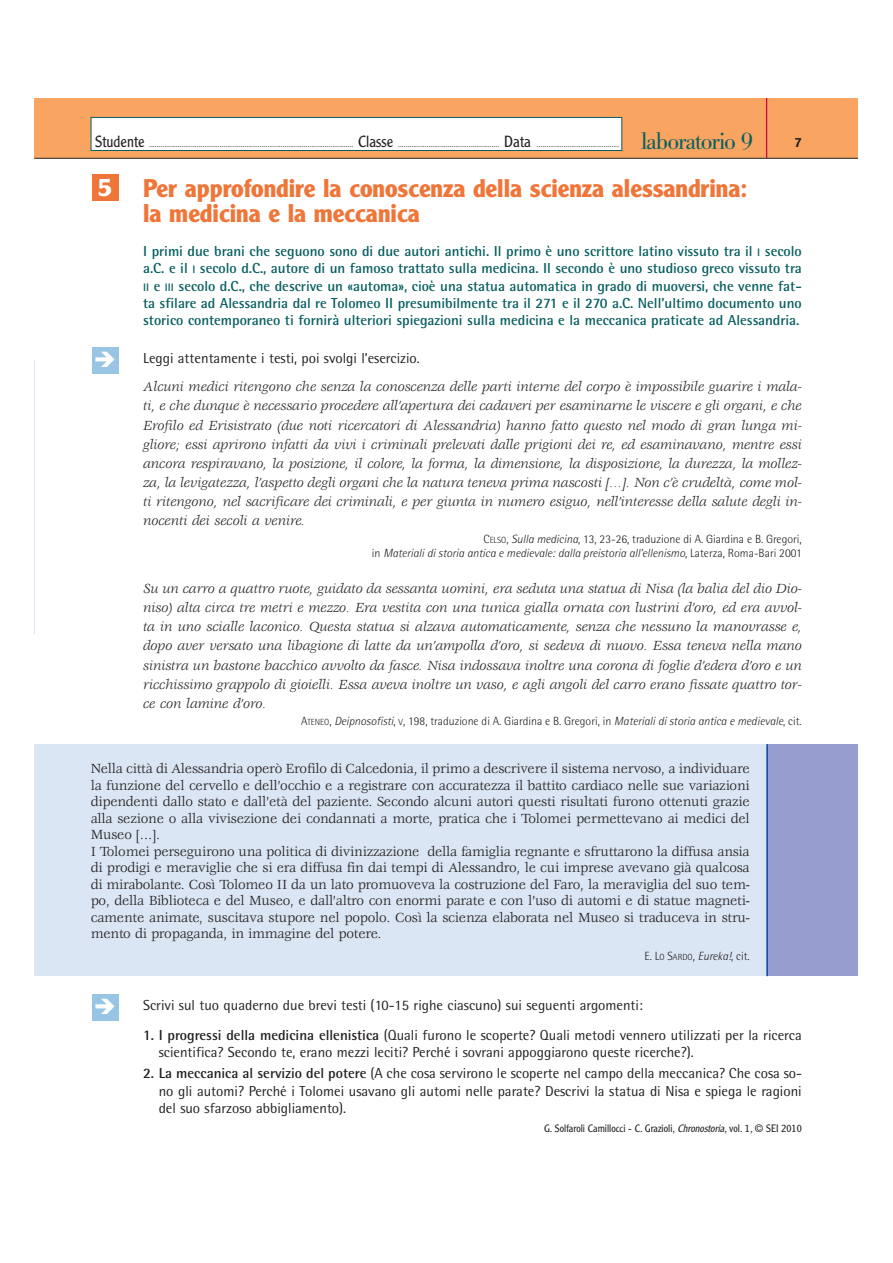
<style>
.page{position:relative;width:893px;height:1263px;background:#fff}
.page>*{position:absolute;margin:0;border:0;box-sizing:border-box;transform-origin:0 0}
.t1{font:700 25.05px/25px "Clearface Gothic LH";color:#ef7538}
.t2{font:700 25.05px "Clearface Gothic LH";color:#fff}
.t3{font:300 23.7px "Bodoni BE";letter-spacing:-.05em;color:#085e60}
.t4{font:italic 14.55px/19.2px "Veljovic";color:#231f20;text-align:justify}
.t5{font:14.55px/16.5px "Veljovic";letter-spacing:-.015em;color:#231f20}
.t6{font:14.55px/17.1px "Rotis Semi Sans";color:#231f20}
.t7{font:700 14.55px/17.1px "Rotis Semi Sans";letter-spacing:-.005em;color:#085e60;text-align:justify}
.t8{font:500 13.2px "Akzidenz Grotesk BE";color:#231f20}
.t9{font:italic 300 11.85px/13.8px "Rotis Semi Sans";color:#231f20;text-align:right}
.t10{font:300 11.85px "Rotis Semi Sans";color:#231f20}
.t11{font:300 10.5px "Clearface Gothic LH";color:#231f20}
.t12{font:300 7.95px "Clearface Gothic LH";color:#231f20}
.s1{font-size:15.9px}
.s2{font-size:10.95px}
.s3{font-style:normal}
.s4{font-style:normal;font-size:8.85px}
.s5{font-size:8.85px}
.s6{font-style:italic}
.s7{font-weight:700}
</style>
<div class="page">
<div style="left:35px;top:744px;width:823px;height:232px;background:#dbe6f4"></div>
<div style="left:766px;top:744px;width:92px;height:232px;background:#979dce"></div>
<hr style="left:766px;top:744px;width:2px;height:232px;background:#0d4da1">
<div style="left:35px;top:98px;width:823px;height:60px;background:#f9a561"></div>
<hr style="left:35px;top:158px;width:823px;height:1px;background:#231f20">
<hr style="left:766px;top:98px;width:1px;height:60px;background:#c70b45">
<div style="left:91px;top:118px;width:530px;height:32px;background:#fff"></div>
<div style="left:91px;top:117px;width:531px;height:34px;border:1px solid #085e60"></div>
<div style="left:92px;top:995px;width:26px;height:26px;background:#99c5e4"></div>
<div style="left:92px;top:348px;width:26px;height:26px;background:#99c5e4"></div>
<div style="left:92px;top:175px;width:26px;height:26px;background:#ef7538"></div>
<p class="t12" style="left:95px;top:141px;width:525px"><span class="s1">Studente</span> ........................................................................................................... <span class="s1">Classe</span> ..................................................... <span class="s1">Data</span> ...........................................</p>
<h2 class="t3" style="left:641px;top:132px;width:114px">laboratorio 9</h2>
<p class="t8" style="left:794px;top:138px;width:9px">7</p>
<h1 class="t2" style="left:98px;top:178px;width:15px">5</h1>
<h1 class="t1" style="left:143px;top:178px;width:606px">Per approfondire la conoscenza della scienza alessandrina: la medicina e la meccanica</h1>
<p class="t7" style="left:143px;top:244px;width:660px">I primi due brani che seguono sono di due autori antichi. Il primo è uno scrittore latino vissuto tra il <span class="s2">I</span> secolo a.C. e il <span class="s2">I</span> secolo d.C., autore di un famoso trattato sulla medicina. Il secondo è uno studioso greco vissuto tra <span class="s2">II</span> e <span class="s2">III</span> secolo d.C., che descrive un «automa», cioè una statua automatica in grado di muoversi, che venne fat&shy;ta sfilare ad Alessandria dal re Tolomeo II presumibilmente tra il 271 e il 270 a.C. Nell’ultimo documento uno storico contemporaneo ti fornirà ulteriori spiegazioni sulla medicina e la meccanica praticate ad Alessandria.</p>
<p class="t6" style="left:143px;top:351px;width:278px">Leggi attentamente i testi, poi svolgi l’esercizio.</p>
<p class="t4" style="left:143px;top:378px;width:660px">Alcuni medici ritengono che senza la conoscenza delle parti interne del corpo è impossibile guarire i mala&shy;ti, e che dunque è necessario procedere all’apertura dei cadaveri per esaminarne le viscere e gli organi, e che Erofilo ed Erisistrato (due noti ricercatori di Alessandria) hanno fatto questo nel modo di gran lunga mi&shy;gliore; essi aprirono infatti da vivi i criminali prelevati dalle prigioni dei re, ed esaminavano, mentre essi ancora respiravano, la posizione, il colore, la forma, la dimensione, la disposizione, la durezza, la mollez&shy;za, la levigatezza, l’aspetto degli organi che la natura teneva prima nascosti […]. Non c’è crudeltà, come mol&shy;ti ritengono, nel sacrificare dei criminali, e per giunta in numero esiguo, nell’interesse della salute degli in&shy;nocenti dei secoli a venire.</p>
<p class="t9" style="left:372px;top:533px;width:431px"><span class="s3">C</span><span class="s4">ELSO</span><span class="s3">,</span> Sulla medicina<span class="s3">, 13, 23-26, traduzione di A. Giardina e B. Gregori,<br>in</span> Materiali di storia antica e medievale: dalla preistoria all’ellenismo<span class="s3">, Laterza, Roma-Bari 2001</span></p>
<p class="t4" style="left:143px;top:580px;width:660px">Su un carro a quattro ruote, guidato da sessanta uomini, era seduta una statua di Nisa (la balia del dio Dio&shy;niso) alta circa tre metri e mezzo. Era vestita con una tunica gialla ornata con lustrini d’oro, ed era avvol&shy;ta in uno scialle laconico. Questa statua si alzava automaticamente, senza che nessuno la manovrasse e, dopo aver versato una libagione di latte da un’ampolla d’oro, si sedeva di nuovo. Essa teneva nella mano sinistra un bastone bacchico avvolto da fasce. Nisa indossava inoltre una corona di foglie d’edera d’oro e un ricchissimo grappolo di gioielli. Essa aveva inoltre un vaso, e agli angoli del carro erano fissate quattro tor&shy;ce con lamine d’oro.</p>
<p class="t10" style="left:301px;top:717px;width:502px">A<span class="s5">TENEO</span>, <span class="s6">Deipnosofisti</span>, <span class="s5">V</span>, 198, traduzione di A. Giardina e B. Gregori, in <span class="s6">Materiali di storia antica e medievale</span>, cit.</p>
<p class="t5" style="left:91px;top:761px;width:660px">Nella città di Alessandria operò Erofilo di Calcedonia, il primo a descrivere il sistema nervoso, a individuare la funzione del cervello e dell’occhio e a registrare con accuratezza il battito cardiaco nelle sue variazioni dipendenti dallo stato e dall’età del paziente. Secondo alcuni autori questi risultati furono ottenuti grazie alla sezione o alla vivisezione dei condannati a morte, pratica che i Tolomei permettevano ai medici del Museo […].<br>I Tolomei perseguirono una politica di divinizzazione della famiglia regnante e sfruttarono la diffusa ansia di prodigi e meraviglie che si era diffusa fin dai tempi di Alessandro, le cui imprese avevano già qualcosa di mirabolante. Così Tolomeo II da un lato promuoveva la costruzione del Faro, la meraviglia del suo tem&shy;po, della Biblioteca e del Museo, e dall’altro con enormi parate e con l’uso di automi e di statue magneti&shy;camente animate, suscitava stupore nel popolo. Così la scienza elaborata nel Museo si traduceva in stru&shy;mento di propaganda, in immagine del potere.</p>
<p class="t10" style="left:644px;top:951px;width:107px">E. L<span class="s5">O</span> S<span class="s5">ARDO</span>, <span class="s6">Eureka!</span>, cit.</p>
<p class="t6" style="left:143px;top:998px;width:501px">Scrivi sul tuo quaderno due brevi testi (10-15 righe ciascuno) sui seguenti argomenti:</p>
<p class="t6" style="left:159px;top:1028px;width:644px;text-indent:-16px"><span class="s7">1. I progressi della medicina ellenistica</span> (Quali furono le scoperte? Quali metodi vennero utilizzati per la ricerca scientifica? Secondo te, erano mezzi leciti? Perché i sovrani appoggiarono queste ricerche?).</p>
<p class="t6" style="left:159px;top:1066px;width:645px;text-align:justify;text-indent:-16px"><span class="s7">2. La meccanica al servizio del potere</span> (A che cosa servirono le scoperte nel campo della meccanica? Che cosa so&shy;no gli automi? Perché i Tolomei usavano gli automi nelle parate? Descrivi la statua di Nisa e spiega le ragioni del suo sfarzoso abbigliamento).</p>
<p class="t11" style="left:544px;top:1124px;width:259px">G. Solfaroli Camillocci - C. Grazioli, <span class="s6">Chronostoria</span>, vol. 1, © SEI 2010</p>
</div>
